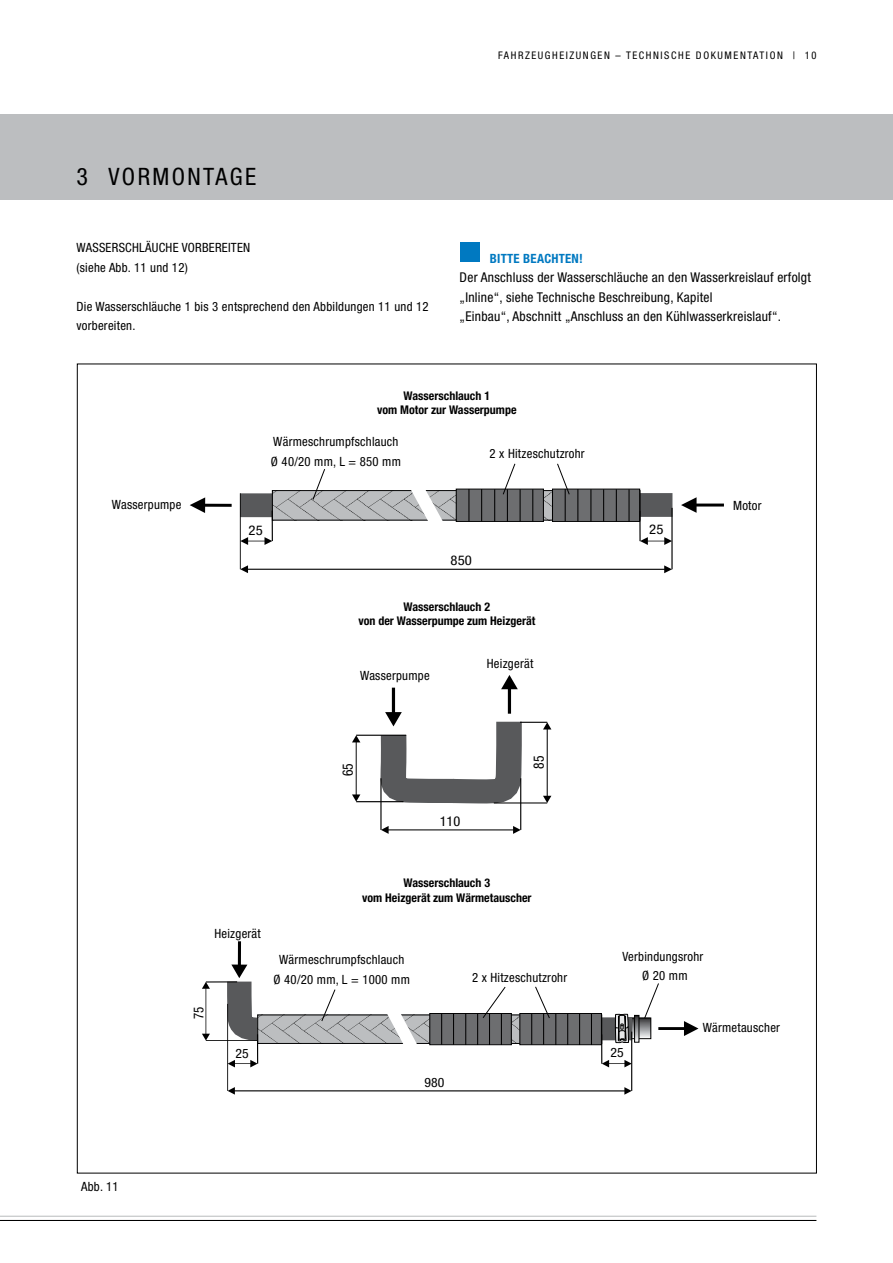
<style>
.page{position:relative;width:893px;height:1263px;background:#fff}
.page>*{position:absolute;margin:0;border:0;box-sizing:border-box;transform-origin:0 0}
.Überschrift_für_IVZ{font:condensed 24px "Helvetica Neue LT";letter-spacing:.1em;color:#000}
.t1{font:condensed 14.4px "Helvetica Neue LT";color:#000;scale:.94 1}
.t2{font:condensed 13.8px "Helvetica Neue LT";color:#000;scale:.94 1}
.t3{font:condensed 13.5px/19.5px "Helvetica Neue LT";letter-spacing:.02em;color:#000}
.t4{font:condensed 13.5px "Helvetica Neue LT";letter-spacing:.02em;color:#000;scale:1.06 1}
.t5{font:condensed 13.35px "Helvetica Neue LT";color:#000;scale:1.1 1}
.t6{font:condensed 12.9px "Helvetica Neue LT";color:#000;scale:1.06 1}
.t7{font:condensed 12.75px/19.5px "Helvetica Neue LT";letter-spacing:.02em;color:#000;text-align:center}
.Bitte_beachten_8_5pt{font:700 condensed 12.75px "Helvetica Neue LT";letter-spacing:.02em;color:#0079c1}
.t8{font:700 condensed 12px/14.4px "Helvetica Neue LT";color:#000;text-align:center}
.t9{font:condensed 10.5px "Helvetica Neue LT";letter-spacing:.15em;color:#000}
</style>
<div class="page">
<div style="left:0;top:115px;width:893px;height:85px;background:#bcbec0"></div>
<hr style="left:0;top:1216px;width:816px;height:1px;background:#bcbec0">
<hr style="left:0;top:1220px;width:816px;height:1px;background:#000">
<hr style="left:658px;top:1027px;width:27px;height:3px;background:#000">
<svg style="left:684px;top:1021px;width:14px;height:15px"></svg>
<hr style="left:238px;top:941px;width:3px;height:25px;background:#000">
<svg style="left:699px;top:503px;width:25px;height:4px"></svg>
<hr style="left:204px;top:504px;width:28px;height:3px;background:#000">
<svg style="left:190px;top:497px;width:15px;height:16px"></svg>
<div style="left:460px;top:242px;width:20px;height:20px;background:#0079c1"></div>
<svg style="left:352px;top:675px;width:200px;height:159px"></svg>
<hr style="left:356px;top:735px;width:50px;height:1px;background:#000">
<svg style="left:214px;top:463px;width:485px;height:111px"></svg>
<svg style="left:202px;top:958px;width:457px;height:137px"></svg>
<p class="t9" style="left:498px;top:50px;width:320px">FAHRZEUGHEIZUNGEN – TECHNISCHE DOKUMENTATION | 10</p>
<p class="Überschrift_für_IVZ" style="left:77px;top:162px;width:181px">3 VORMONTAGE</p>
<p class="t7" style="left:77px;top:238px;width:175px">WASSERSCHLÄUCHE VORBEREITEN</p>
<p class="t7" style="left:77px;top:258px;width:113px">(siehe Abb. 11 und 12)</p>
<p class="t7" style="left:77px;top:297px;width:354px;text-align:left">Die Wasserschläuche 1 bis 3 entsprechend den Abbildungen 11 und 12 vorbereiten.</p>
<p class="Bitte_beachten_8_5pt" style="left:490px;top:251px;width:94px">BITTE BEACHTEN!</p>
<p class="t3" style="left:460px;top:268px;width:353px">Der Anschluss der Wasserschläuche an den Wasserkreislauf erfolgt „Inline“, siehe Technische Beschreibung, Kapitel</p>
<p class="t3" style="left:460px;top:307px;width:323px">„Einbau“, Abschnitt „Anschluss an den Kühlwasserkreislauf“.</p>
<p class="t8" style="left:377px;top:388px;width:141px">Wasserschlauch 1<br>vom Motor zur Wasserpumpe</p>
<p class="t7" style="left:112px;top:494px;width:71px">Wasserpumpe</p>
<p class="t7" style="left:273px;top:432px;width:127px">Wärmeschrumpfschlauch</p>
<p class="t7" style="left:271px;top:451px;width:131px">Ø 40/20 mm, L = 850 mm</p>
<p class="t7" style="left:490px;top:444px;width:97px">2 x Hitzeschutzrohr</p>
<p class="t5" style="left:249px;top:523px;width:14px">25</p>
<p class="t5" style="left:649px;top:521px;width:14px">25</p>
<p class="t5" style="left:451px;top:553px;width:21px">850</p>
<p class="t8" style="left:358px;top:599px;width:178px">Wasserschlauch 2<br>von der Wasserpumpe zum Heizgerät</p>
<p class="t7" style="left:360px;top:666px;width:71px">Wasserpumpe</p>
<p class="t7" style="left:487px;top:654px;width:48px">Heizgerät</p>
<p class="t7" style="left:733px;top:495px;width:30px">Motor</p>
<p class="t1" style="left:340px;top:776px;width:15px;rotate:-90deg">65</p>
<p class="t4" style="left:440px;top:814px;width:21px">110</p>
<p class="t1" style="left:530px;top:769px;width:15px;rotate:-90deg">85</p>
<p class="t7" style="left:214px;top:923px;width:48px">Heizgerät</p>
<p class="t2" style="left:191px;top:1019px;width:15px;rotate:-90deg">75</p>
<p class="t6" style="left:235px;top:1046px;width:14px">25</p>
<p class="t8" style="left:362px;top:876px;width:171px">Wasserschlauch 3<br>vom Heizgerät zum Wärmetauscher</p>
<p class="t7" style="left:279px;top:950px;width:127px">Wärmeschrumpfschlauch</p>
<p class="t7" style="left:274px;top:969px;width:138px">Ø 40/20 mm, L = 1000 mm</p>
<p class="t7" style="left:472px;top:968px;width:97px">2 x Hitzeschutzrohr</p>
<p class="t6" style="left:424px;top:1075px;width:20px">980</p>
<p class="t7" style="left:622px;top:946px;width:82px">Verbindungsrohr<br>Ø 20 mm</p>
<p class="t6" style="left:610px;top:1045px;width:14px">25</p>
<p class="t7" style="left:703px;top:1018px;width:79px">Wärmetauscher</p>
<p class="t7" style="left:81px;top:1176px;width:39px">Abb. 11</p>
</div>
